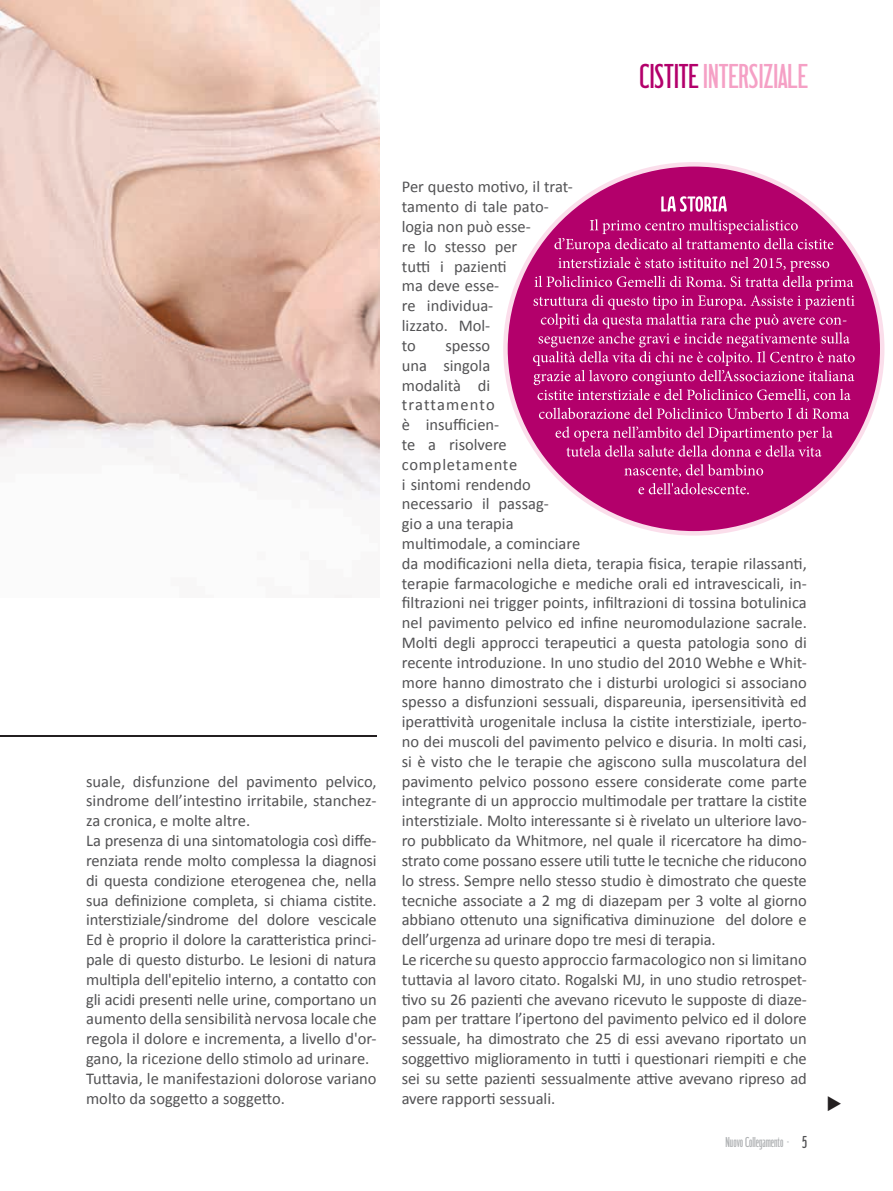
<style>
.page{position:relative;width:893px;height:1191px;background:#fff}
.page>*{position:absolute;margin:0;border:0;box-sizing:border-box;transform-origin:0 0}
.t1{font:36px "HWT Unit Gothic 721";color:#f5a0c5}
.t2{font:16.5px/19.8px "Calibri";letter-spacing:-.01em;color:#525254}
.t3{font:15px "HWT Unit Gothic 721";color:#b0b2b4}
.s1{color:#b3006b}
.s2{font-size:18px;color:#525254}
</style>
<div class="page">
<div style="left:505px;top:164px;width:377px;height:369px;background:#b3006b;border-radius:50%"></div>
<svg style="left:638px;top:483px;width:111px;height:11px"></svg>
<svg style="left:624px;top:464px;width:139px;height:13px"></svg>
<svg style="left:555px;top:426px;width:278px;height:31px"></svg>
<svg style="left:533px;top:219px;width:322px;height:200px"></svg>
<svg style="left:661px;top:196px;width:66px;height:16px"></svg>
<hr style="left:0;top:735px;width:377px;height:2px;background:#231f20">
<img style="left:0;top:0;width:380px;height:597px">
<h1 class="t1" style="left:640px;top:54px;width:170px"><span class="s1">CISTITE</span> INTERSIZIALE</h1>
<p class="t2" style="left:86px;top:771px;width:292px">suale, disfunzione del pavimento pelvico, sindrome dell’intestino irritabile, stanchez&shy;za cronica, e molte altre.<br>La presenza di una sintomatologia così diffe&shy;renziata rende molto complessa la diagnosi di questa condizione eterogenea che, nella sua definizione completa, si chiama cistite. interstiziale/sindrome del dolore vescicale Ed è proprio il dolore la caratteristica princi&shy;pale di questo disturbo. Le lesioni di natura multipla dell'epitelio interno, a contatto con gli acidi presenti nelle urine, comportano un aumento della sensibilità nervosa locale che regola il dolore e incrementa, a livello d'or&shy;gano, la ricezione dello stimolo ad urinare.<br>Tuttavia, le manifestazioni dolorose variano molto da soggetto a soggetto.</p>
<p class="t2" style="left:402px;top:177px;width:172px">Per questo motivo, il trat&shy;tamento di tale pato&shy;logia non può esse-<br>re lo stesso per<br>tutti i pazienti<br>ma deve esse-<br>re individua-<br>lizzato. Mol-<br>to</p>
<p class="t2" style="left:402px;top:335px;width:407px;text-indent:44px">spesso<br>una singola<br>modalità di<br>trattamento<br>è insufficien-<br>te a risolvere<br>completamente<br>i sintomi rendendo<br>necessario il passag-<br>gio a una terapia<br>multimodale, a cominciare<br>da modificazioni nella dieta, terapia fisica, terapie rilassanti, terapie farmacologiche e mediche orali ed intravescicali, in&shy;filtrazioni nei trigger points, infiltrazioni di tossina botulinica nel pavimento pelvico ed infine neuromodulazione sacrale.<br>Molti degli approcci terapeutici a questa patologia sono di recente introduzione. In uno studio del 2010 Webhe e Whit&shy;more hanno dimostrato che i disturbi urologici si associano spesso a disfunzioni sessuali, dispareunia, ipersensitività ed iperattività urogenitale inclusa la cistite interstiziale, iperto&shy;no dei muscoli del pavimento pelvico e disuria. In molti casi, si è visto che le terapie che agiscono sulla muscolatura del pavimento pelvico possono essere considerate come parte integrante di un approccio multimodale per trattare la cistite interstiziale. Molto interessante si è rivelato un ulteriore lavo&shy;ro pubblicato da Whitmore, nel quale il ricercatore ha dimo&shy;strato come possano essere utili tutte le tecniche che riducono lo stress. Sempre nello stesso studio è dimostrato che queste tecniche associate a 2 mg di diazepam per 3 volte al giorno abbiano ottenuto una significativa diminuzione del dolore e dell’urgenza ad urinare dopo tre mesi di terapia.<br>Le ricerche su questo approccio farmacologico non si limitano tuttavia al lavoro citato. Rogalski MJ, in uno studio retrospet&shy;tivo su 26 pazienti che avevano ricevuto le supposte di diaze&shy;pam per trattare l’ipertono del pavimento pelvico ed il dolore sessuale, ha dimostrato che 25 di essi avevano riportato un soggettivo miglioramento in tutti i questionari riempiti e che sei su sette pazienti sessualmente attive avevano ripreso ad avere rapporti sessuali.</p>
<p class="t3" style="left:725px;top:1133px;width:83px">Nuovo Collegamento - <span class="s2">5</span></p>
</div>
